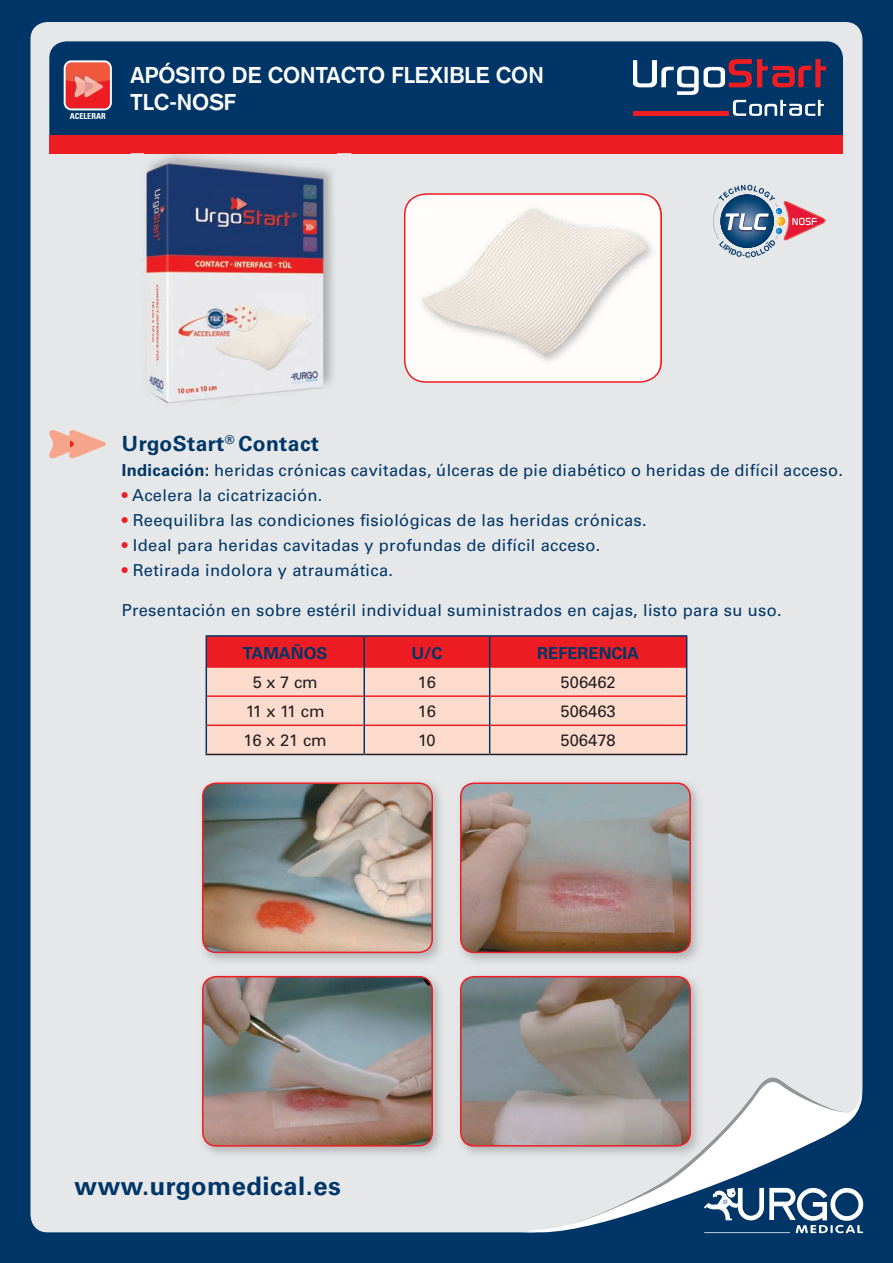
<style>
.page{position:relative;width:893px;height:1263px;background:#003667}
.page>*{position:absolute;margin:0;border:0;box-sizing:border-box;transform-origin:0 0}
.t1{font:700 25.5px "Univers LT Std";letter-spacing:.02em;color:#003667}
.t2{font:700 22.5px/27px "Akzidenz Grotesk";color:#fff}
.t3{font:700 21px "Univers LT Std";letter-spacing:.02em;color:#003667}
.t4{font:16.5px "Univers LT Std";letter-spacing:.02em;color:#003667}
.t5{font:16.5px "Univers LT Std";color:#231f20}
.t6{font:700 16.5px "Univers LT Std";color:#003667}
.t7{font:700 condensed 8.25px "Univers LT Std";color:#fff}
.s1{font-weight:700}
.s2{color:#ee1d23}
</style>
<div class="page">
<div style="left:31px;top:22px;width:831px;height:1210px;background:#e6e7e9"></div>
<svg style="left:49px;top:41px;width:794px;height:94px"></svg>
<div style="left:49px;top:135px;width:794px;height:18px;background:#ee1d23"></div>
<svg style="left:704px;top:1198px;width:159px;height:35px"></svg>
<svg style="left:404px;top:193px;width:258px;height:190px;background:#f8d3d3"></svg>
<img style="left:198px;top:778px;width:248px;height:188px">
<img style="left:203px;top:783px;width:13px;height:169px">
<div style="left:202px;top:782px;width:231px;height:171px;border:2px solid #ee1d23;border-radius:13px"></div>
<img style="left:456px;top:778px;width:247px;height:188px">
<img style="left:461px;top:783px;width:13px;height:169px">
<div style="left:460px;top:782px;width:231px;height:171px;border:2px solid #ee1d23;border-radius:13px"></div>
<img style="left:198px;top:972px;width:248px;height:187px">
<img style="left:203px;top:977px;width:13px;height:169px">
<div style="left:202px;top:976px;width:231px;height:170px;border:2px solid #ee1d23;border-radius:13px"></div>
<img style="left:456px;top:972px;width:247px;height:187px">
<img style="left:461px;top:977px;width:13px;height:169px">
<div style="left:460px;top:976px;width:231px;height:170px;border:2px solid #ee1d23;border-radius:13px"></div>
<div style="left:65px;top:62px;width:45px;height:46px;background:#ee1d23;border-radius:6px"></div>
<img style="left:67px;top:63px;width:42px;height:19px">
<svg style="left:73px;top:75px;width:30px;height:23px"></svg>
<div style="left:64px;top:60px;width:48px;height:50px;border:2px solid #fff;border-radius:7px"></div>
<svg style="left:713px;top:185px;width:113px;height:73px;background:#adaab9"></svg>
<div style="left:131px;top:153px;width:220px;height:269px;background:#e6e7e9"></div>
<img style="left:145px;top:153px;width:192px;height:251px">
<img style="left:408px;top:200px;width:254px;height:170px">
<img style="left:418px;top:204px;width:239px;height:162px">
<svg style="left:48px;top:428px;width:59px;height:32px;background:#efc1b3"></svg>
<svg style="left:549px;top:1071px;width:310px;height:5px;background:#b6b5b3"></svg>
<svg style="left:518px;top:1076px;width:344px;height:155px"></svg>
<svg style="left:633px;top:59px;width:193px;height:56px"></svg>
<hr style="left:206px;top:754px;width:158px;height:1px;background:#231f20">
<hr style="left:364px;top:754px;width:126px;height:1px;background:#231f20">
<hr style="left:490px;top:754px;width:197px;height:1px;background:#231f20">
<hr style="left:206px;top:635px;width:158px;height:2px;background:#003667">
<hr style="left:364px;top:635px;width:126px;height:2px;background:#003667">
<hr style="left:490px;top:635px;width:197px;height:2px;background:#003667">
<svg style="left:206px;top:636px;width:481px;height:118px;background:#f3a29a"></svg>
<p class="t7" style="left:70px;top:111px;width:37px">ACELERAR</p>
<h2 class="t2" style="left:131px;top:62px;width:415px">APÓSITO DE CONTACTO FLEXIBLE CON<br>TLC-NOSF</h2>
<p class="t3" style="left:122px;top:431px;width:199px">Urgostart<sup>®</sup> contact</p>
<p class="t4" style="left:122px;top:460px;width:723px"><span class="s1">indicación:</span> heridas crónicas cavitadas, úlceras de pie diabético o heridas de difícil acceso.</p>
<p class="t4" style="left:122px;top:485px;width:202px"><span class="s2">•</span> Acelera la cicatrización.</p>
<p class="t4" style="left:122px;top:510px;width:526px"><span class="s2">•</span> Reequilibra las condiciones fisiológicas de las heridas crónicas.</p>
<p class="t4" style="left:122px;top:535px;width:480px"><span class="s2">•</span> Ideal para heridas cavitadas y profundas de difícil acceso.</p>
<p class="t4" style="left:122px;top:560px;width:273px"><span class="s2">•</span> Retirada indolora y atraumática.</p>
<p class="t4" style="left:122px;top:600px;width:661px">Presentación en sobre estéril individual suministrados en cajas, listo para su uso.</p>
<p class="t6" style="left:243px;top:643px;width:86px">taMaÑos</p>
<p class="t6" style="left:411px;top:643px;width:33px">U/c</p>
<p class="t6" style="left:537px;top:643px;width:103px">reFerencia</p>
<p class="t5" style="left:253px;top:672px;width:67px">5 x 7 cm</p>
<p class="t5" style="left:418px;top:672px;width:20px">16</p>
<p class="t5" style="left:561px;top:672px;width:57px">506462</p>
<p class="t5" style="left:246px;top:701px;width:81px">11 x 11 cm</p>
<p class="t5" style="left:418px;top:701px;width:20px">16</p>
<p class="t5" style="left:561px;top:701px;width:57px">506463</p>
<p class="t5" style="left:244px;top:730px;width:85px">16 x 21 cm</p>
<p class="t5" style="left:418px;top:730px;width:19px">10</p>
<p class="t5" style="left:561px;top:730px;width:57px">506478</p>
<h1 class="t1" style="left:75px;top:1171px;width:268px">www.urgomedical.es</h1>
</div>
